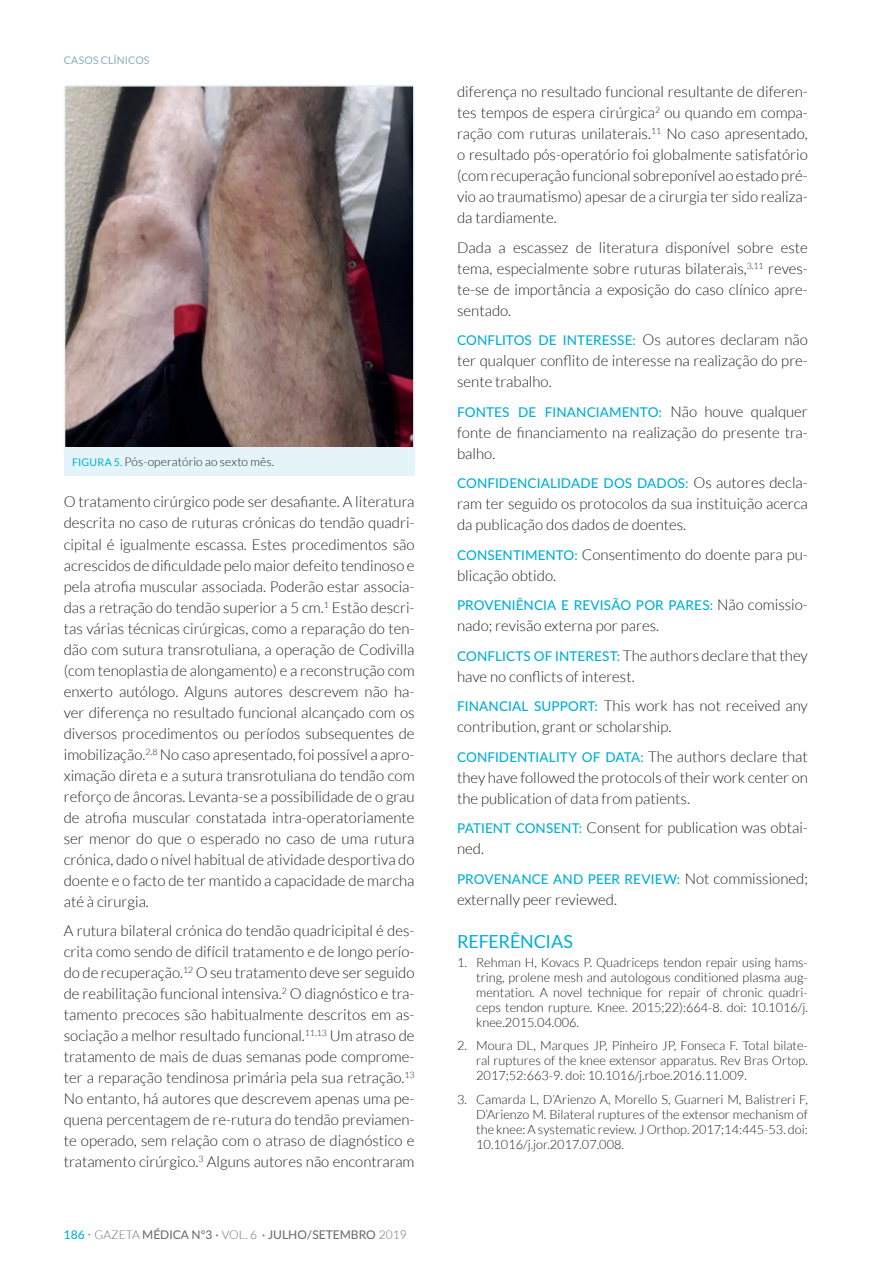
<style>
.page{position:relative;width:893px;height:1263px;background:#fff}
.page>*{position:absolute;margin:0;border:0;box-sizing:border-box;transform-origin:0 0}
.t1{font:18px "Lato";letter-spacing:-.015em;color:#00aed5}
.t2{font:300 15px/21px "Lato";color:#231f20}
.t3{font:500 13.5px "Lato";letter-spacing:.01em;color:#00aed5}
.t4{font:300 12.75px/15px "Lato";color:#231f20;text-align:justify}
.t5{font:500 12px "Lato";color:#6c6d70}
.t6{font:300 12px "Lato";letter-spacing:.01em;color:#231f20}
.t7{font:10.5px "Lato";letter-spacing:.015em;color:#8aacbc}
.s1{font-weight:400;font-size:10.5px;color:#00aed5}
.s2{color:#00aed5}
.s3{font-weight:300;font-size:15px}
.s4{font-weight:300}
.s5{font-weight:300;font-size:15px;color:#231f20}
.s6{font-weight:500;font-size:13.5px;color:#00aed5}
</style>
<div class="page">
<img style="left:67px;top:88px;width:345px;height:359px">
<div style="left:64px;top:85px;width:351px;height:371px;border:2px solid #e4f4f9"></div>
<div style="left:64px;top:447px;width:351px;height:29px;background:#e4f4f9"></div>
<p class="t7" style="left:64px;top:54px;width:87px">CASOS CLÍNICOS</p>
<p class="t6" style="left:72px;top:455px;width:203px"><span class="s1">FIGURA 5.</span> Pós-operatório ao sexto mês.</p>
<p class="t2" style="left:64px;top:492px;width:352px;text-align:justify">O tratamento cirúrgico pode ser desafiante. A literatura descrita no caso de ruturas crónicas do tendão quadri&shy;cipital é igualmente escassa. Estes procedimentos são acrescidos de dificuldade pelo maior defeito tendinoso e pela atrofia muscular associada. Poderão estar associa&shy;das a retração do tendão superior a 5 cm.<sup>1</sup> Estão descri&shy;tas várias técnicas cirúrgicas, como a reparação do ten&shy;dão com sutura transrotuliana, a operação de Codivilla (com tenoplastia de alongamento) e a reconstrução com enxerto autólogo. Alguns autores descrevem não ha&shy;ver diferença no resultado funcional alcançado com os diversos procedimentos ou períodos subsequentes de imobilização.<sup>2,8</sup> No caso apresentado, foi possível a apro&shy;ximação direta e a sutura transrotuliana do tendão com reforço de âncoras. Levanta-se a possibilidade de o grau de atrofia muscular constatada intra-operatoriamente ser menor do que o esperado no caso de uma rutura crónica, dado o nível habitual de atividade desportiva do doente e o facto de ter mantido a capacidade de marcha até à cirurgia.</p>
<p class="t2" style="left:64px;top:920px;width:352px;text-align:justify">A rutura bilateral crónica do tendão quadricipital é des&shy;crita como sendo de difícil tratamento e de longo perío&shy;do de recuperação.<sup>12</sup> O seu tratamento deve ser seguido de reabilitação funcional intensiva.<sup>2</sup> O diagnóstico e tra&shy;tamento precoces são habitualmente descritos em as&shy;sociação a melhor resultado funcional.<sup>11,13</sup> Um atraso de tratamento de mais de duas semanas pode comprome&shy;ter a reparação tendinosa primária pela sua retração.<sup>13<br></sup>No entanto, há autores que descrevem apenas uma pe&shy;quena percentagem de re-rutura do tendão previamen&shy;te operado, sem relação com o atraso de diagnóstico e tratamento cirúrgico.<sup>3</sup> Alguns autores não encontraram</p>
<p class="t5" style="left:64px;top:1226px;width:344px"><span class="s2">186</span> <span class="s3">·</span> <span class="s4">GAZETA</span> MÉDICA Nº3 · <span class="s4">VOL. 6</span> · JULHO/SETEMBRO <span class="s4">2019</span></p>
<p class="t2" style="left:457px;top:81px;width:352px;text-align:justify">diferença no resultado funcional resultante de diferen&shy;tes tempos de espera cirúrgica<sup>2</sup> ou quando em compa&shy;ração com ruturas unilaterais.<sup>11</sup> No caso apresentado, o resultado pós-operatório foi globalmente satisfatório (com recuperação funcional sobreponível ao estado pré&shy;vio ao traumatismo) apesar de a cirurgia ter sido realiza&shy;da tardiamente.</p>
<p class="t2" style="left:457px;top:237px;width:352px;text-align:justify">Dada a escassez de literatura disponível sobre este tema, especialmente sobre ruturas bilaterais,<sup>3,11</sup> reves&shy;te-se de importância a exposição do caso clínico apre&shy;sentado.</p>
<p class="t3" style="left:457px;top:331px;width:352px">CONFLITOS DE INTERESSE: <span class="s5">Os autores declaram não</span></p>
<p class="t2" style="left:457px;top:350px;width:352px">ter qualquer conflito de interesse na realização do pre&shy;sente trabalho.</p>
<p class="t3" style="left:457px;top:402px;width:352px">FONTES DE FINANCIAMENTO: <span class="s5">Não houve qualquer</span></p>
<p class="t2" style="left:457px;top:422px;width:352px">fonte de financiamento na realização do presente tra&shy;balho.</p>
<p class="t3" style="left:457px;top:474px;width:352px">CONFIDENCIALIDADE DOS DADOS: <span class="s5">Os autores decla-</span></p>
<p class="t2" style="left:457px;top:493px;width:352px">ram ter seguido os protocolos da sua instituição acerca da publicação dos dados de doentes.</p>
<p class="t2" style="left:457px;top:544px;width:352px"><span class="s6">CONSENTIMENTO:</span> Consentimento do doente para pu&shy;blicação obtido.</p>
<p class="t3" style="left:457px;top:596px;width:352px">PROVENIÊNCIA E REVISÃO POR PARES: <span class="s5">Não comissio-</span></p>
<p class="t2" style="left:457px;top:611px;width:352px;line-height:29.5px">nado; revisão externa por pares.<br><span class="s6">CONFLICTS OF INTEREST:</span> The authors declare that they</p>
<p class="t2" style="left:457px;top:662px;width:352px;line-height:29.5px">have no conflicts of interest.<br><span class="s6">FINANCIAL SUPPORT:</span> This work has not received any</p>
<p class="t2" style="left:457px;top:716px;width:216px">contribution, grant or scholarship.</p>
<p class="t3" style="left:457px;top:747px;width:352px">CONFIDENTIALITY OF DATA: <span class="s5">The authors declare that</span></p>
<p class="t2" style="left:457px;top:767px;width:352px">they have followed the protocols of their work center on the publication of data from patients.</p>
<p class="t2" style="left:457px;top:817px;width:352px"><span class="s6">PATIENT CONSENT:</span> Consent for publication was obtai&shy;ned.</p>
<p class="t3" style="left:457px;top:869px;width:352px">PROVENANCE AND PEER REVIEW: <span class="s5">Not commissioned;</span></p>
<p class="t2" style="left:457px;top:889px;width:161px">externally peer reviewed.</p>
<p class="t1" style="left:457px;top:931px;width:117px">REFERÊNCIAS</p>
<p class="t4" style="left:476px;top:955px;width:333px;text-indent:-19px">1. Rehman H, Kovacs P. Quadriceps tendon repair using hams&shy;tring, prolene mesh and autologous conditioned plasma aug&shy;mentation. A novel technique for repair of chronic quadri&shy;ceps tendon rupture. Knee. 2015;22):664-8. doi: 10.1016/j. knee.2015.04.006.</p>
<p class="t4" style="left:476px;top:1038px;width:333px;text-indent:-19px">2. Moura DL, Marques JP, Pinheiro JP, Fonseca F. Total bilate&shy;ral ruptures of the knee extensor apparatus. Rev Bras Ortop.<br>2017;52:663-9. doi: 10.1016/j.rboe.2016.11.009.</p>
<p class="t4" style="left:476px;top:1092px;width:333px;text-indent:-19px">3. Camarda L, D’Arienzo A, Morello S, Guarneri M, Balistreri F, D’Arienzo M. Bilateral ruptures of the extensor mechanism of the knee: A systematic review. J Orthop. 2017;14:445-53. doi:<br>10.1016/j.jor.2017.07.008.</p>
</div>
